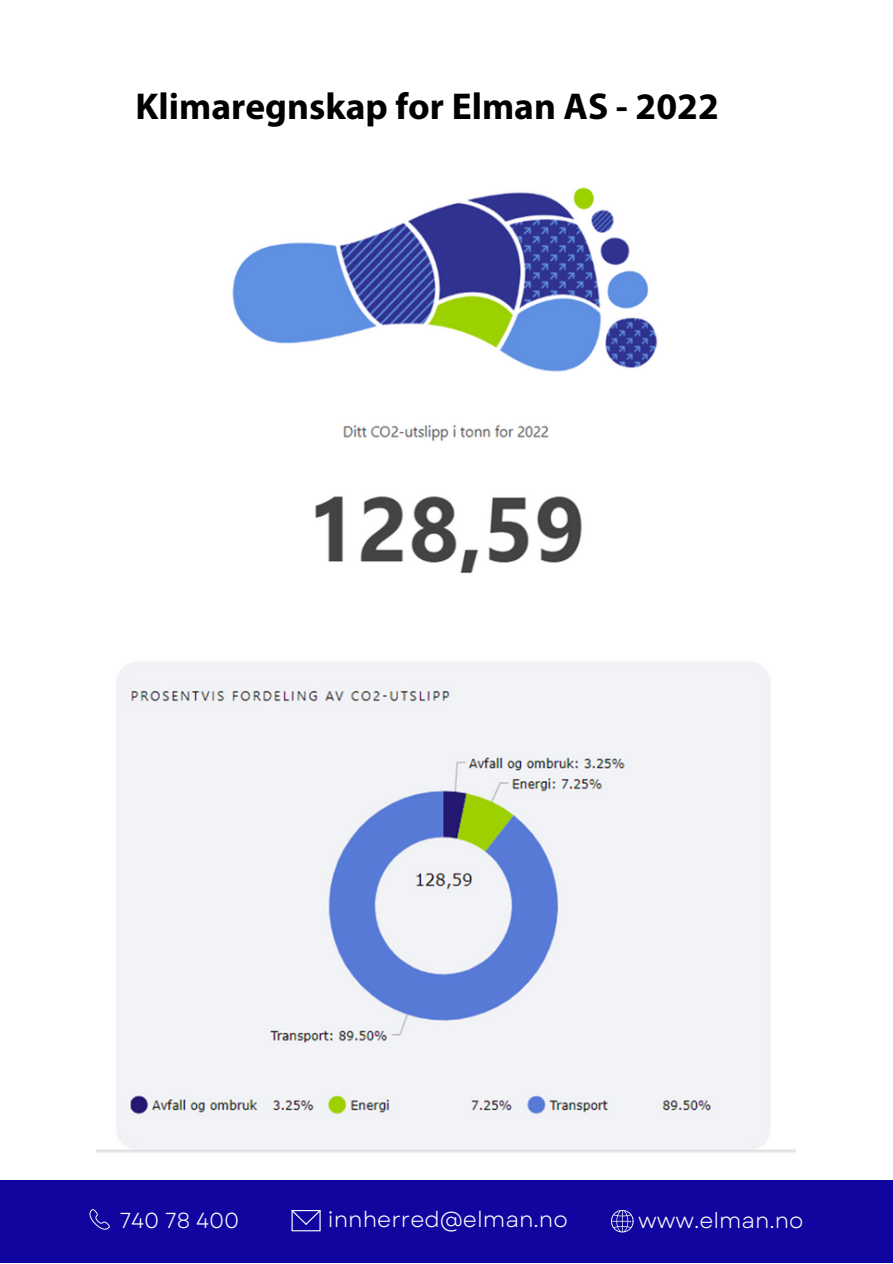
<style>
.page{position:relative;width:893px;height:1264px;background:#fff}
.page>*{position:absolute;margin:0;border:0;box-sizing:border-box;transform-origin:0 0}
.t1{font:700 37.5px "Myriad Pro";color:#000}
.t2{font:21.9px "Garet";color:#fff}
.t3{font:21.75px "Garet";color:#fff}
.t4{font:21.6px "Garet";color:#fff}
</style>
<div class="page">
<div style="left:0;top:1179px;width:892px;height:83px;background:#10069f"></div>
<svg style="left:89px;top:1209px;width:21px;height:20px"></svg>
<svg style="left:291px;top:1210px;width:30px;height:21px"></svg>
<svg style="left:611px;top:1210px;width:22px;height:22px"></svg>
<img style="left:232px;top:187px;width:426px;height:387px">
<img style="left:96px;top:662px;width:699px;height:491px">
<p class="t1" style="left:135px;top:91px;width:584px">Klimaregnskap for Elman AS - 2022</p>
<p class="t4" style="left:120px;top:1204px;width:121px">740 78 400</p>
<p class="t2" style="left:328px;top:1203px;width:241px">innherred@elman.no</p>
<p class="t3" style="left:638px;top:1204px;width:167px">www.elman.no</p>
</div>
